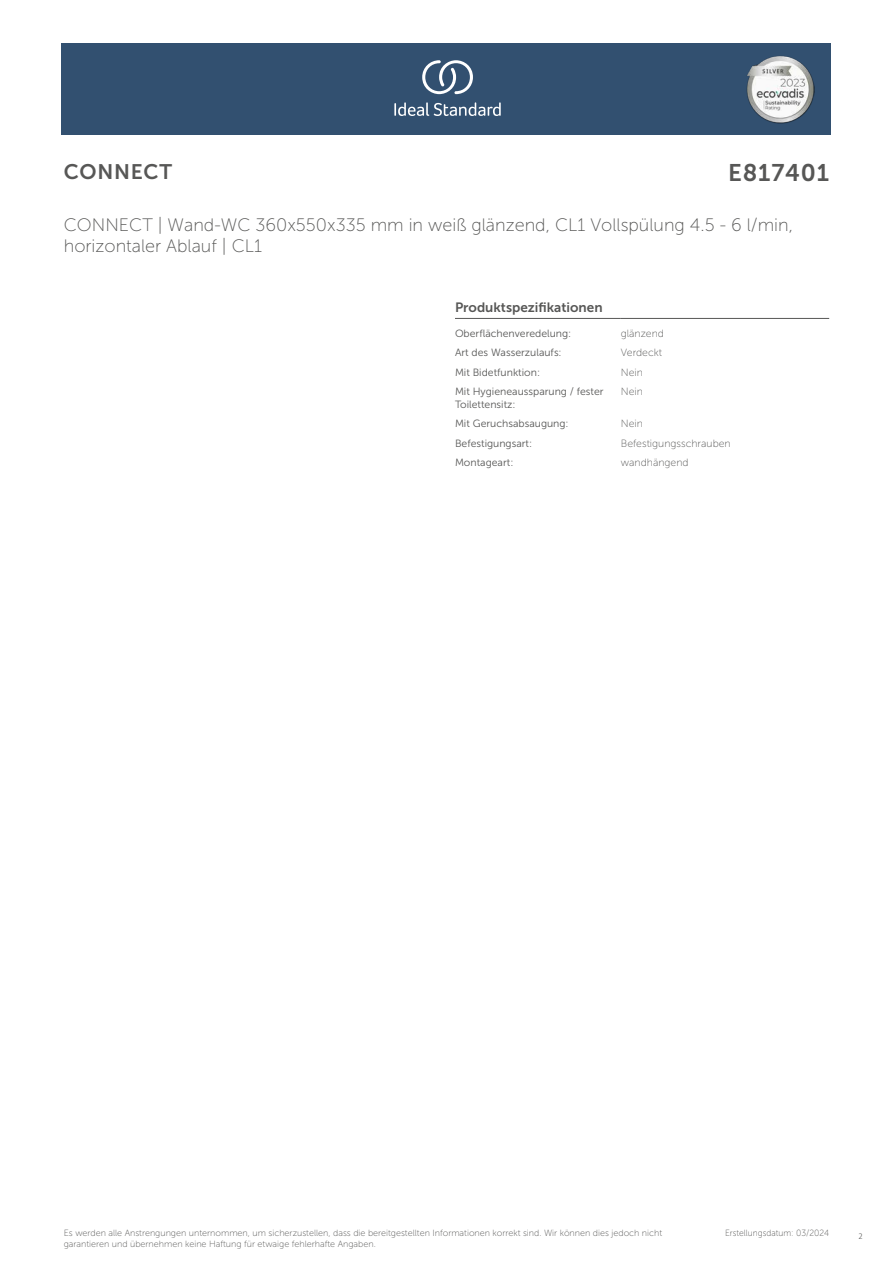
<style>
.page{position:relative;width:893px;height:1263px;background:#fff}
.page>*{position:absolute;margin:0;border:0;box-sizing:border-box;transform-origin:0 0}
.t1{font:24px "Museo Sans 700";letter-spacing:.035em;color:#575756}
.t2{font:21px "Museo Sans 700";letter-spacing:.035em;color:#575756}
.t3{font:18px/21.6px "Museo Sans 100";color:#575756}
.t4{font:13.5px "Museo Sans 700";color:#575756}
.t5{font:10.5px/12.6px "Museo Sans 300";color:#575756}
.t6{font:10.5px "Museo Sans 100";color:#575756}
.t7{font:9px/10.8px "Museo Sans 100";color:#575756}
.t8{font:9px "Museo Sans 100";color:#575756;scale:.95 1}
.t9{font:300 9px "Calibri";color:#575756;scale:.95 1}
</style>
<div class="page">
<div style="left:62px;top:43px;width:769px;height:91px;background:#325070"></div>
<hr style="left:455px;top:318px;width:166px;height:1px;background:#575756">
<hr style="left:621px;top:318px;width:208px;height:1px;background:#575756">
<svg style="left:394px;top:102px;width:107px;height:14px"></svg>
<svg style="left:422px;top:60px;width:51px;height:34px"></svg>
<img style="left:746px;top:56px;width:68px;height:67px">
<h2 class="t2" style="left:64px;top:160px;width:110px">CONNECT</h2>
<h1 class="t1" style="left:728px;top:160px;width:103px">E817401</h1>
<h3 class="t3" style="left:64px;top:214px;width:731px">CONNECT | Wand-WC 360x550x335 mm in weiß glänzend, CL1 Vollspülung 4.5 - 6 l/min, horizontaler Ablauf | CL1</h3>
<h3 class="t4" style="left:455px;top:300px;width:149px">Produktspezifikationen</h3>
<p class="t5" style="left:455px;top:327px;width:118px">Oberflächenveredelung:</p>
<p class="t6" style="left:621px;top:328px;width:45px">glänzend</p>
<p class="t5" style="left:455px;top:347px;width:108px">Art des Wasserzulaufs:</p>
<p class="t6" style="left:621px;top:347px;width:43px">Verdeckt</p>
<p class="t5" style="left:455px;top:366px;width:87px">Mit Bidetfunktion:</p>
<p class="t6" style="left:621px;top:367px;width:24px">Nein</p>
<p class="t5" style="left:455px;top:385px;width:150px">Mit Hygieneaussparung / fester<br>Toilettensitz:</p>
<p class="t6" style="left:621px;top:386px;width:24px">Nein</p>
<p class="t5" style="left:455px;top:417px;width:115px">Mit Geruchsabsaugung:</p>
<p class="t6" style="left:621px;top:418px;width:24px">Nein</p>
<p class="t5" style="left:455px;top:437px;width:79px">Befestigungsart:</p>
<p class="t6" style="left:621px;top:437px;width:111px">Befestigungsschrauben</p>
<p class="t5" style="left:455px;top:456px;width:60px">Montageart:</p>
<p class="t6" style="left:621px;top:457px;width:69px">wandhängend</p>
<p class="t7" style="left:64px;top:1227px;width:600px">Es werden alle Anstrengungen unternommen, um sicherzustellen, dass die bereitgestellten Informationen korrekt sind. Wir können dies jedoch nicht garantieren und übernehmen keine Haftung für etwaige fehlerhafte Angaben.</p>
<p class="t8" style="left:725px;top:1228px;width:111px">Erstellungsdatum: 03/2024</p>
<p class="t9" style="left:858px;top:1230px;width:6px">2</p>
</div>
